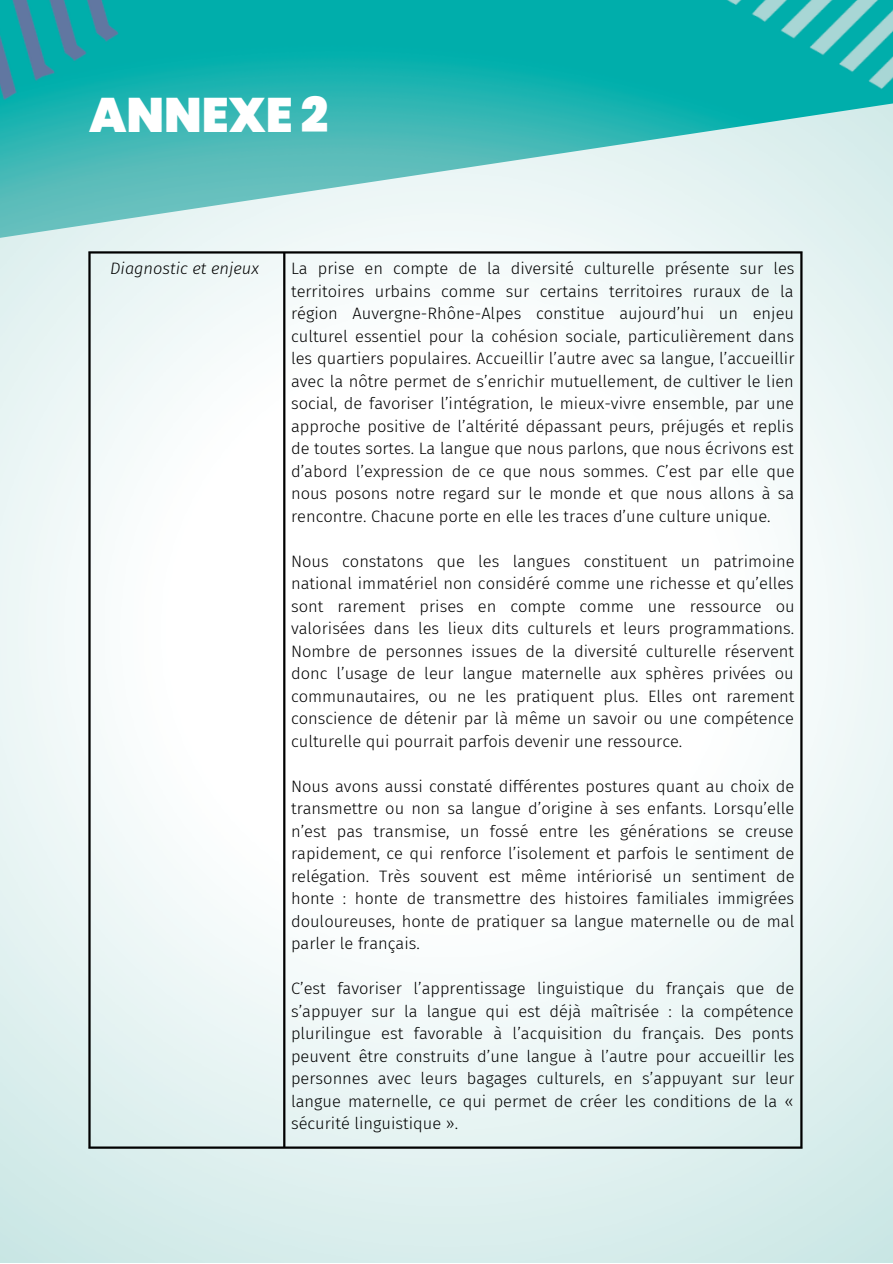
<style>
.page{position:relative;width:893px;height:1264px;background:#fff}
.page>*{position:absolute;margin:0;border:0;box-sizing:border-box;transform-origin:0 0}
.t1{font:900 48.3px "Poppins";color:#fff}
.t2{font:300 16.5px/22.5px "Fira Sans";color:#000;text-align:justify}
.t3{font:italic 300 16.5px "Fira Sans";color:#000}
</style>
<div class="page">
<img style="left:0;top:330px;width:892px;height:932px">
<img style="left:0;top:0;width:892px;height:330px">
<hr style="left:88px;top:253px;width:3px;height:893px;background:#000">
<hr style="left:283px;top:253px;width:2px;height:893px;background:#000">
<hr style="left:800px;top:253px;width:2px;height:893px;background:#000">
<hr style="left:88px;top:251px;width:714px;height:2px;background:#000">
<hr style="left:88px;top:1146px;width:714px;height:2px;background:#000">
<h1 class="t1" style="left:89px;top:82px;width:240px">ANNEXE 2</h1>
<p class="t3" style="left:110px;top:259px;width:150px">Diagnostic et enjeux</p>
<p class="t2" style="left:291px;top:257px;width:505px">La prise en compte de la diversité culturelle présente sur les territoires urbains comme sur certains territoires ruraux de la région Auvergne-Rhône-Alpes constitue aujourd’hui un enjeu culturel essentiel pour la cohésion sociale, particulièrement dans les quartiers populaires. Accueillir l’autre avec sa langue, l’accueillir avec la nôtre permet de s’enrichir mutuellement, de cultiver le lien social, de favoriser l’intégration, le mieux-vivre ensemble, par une approche positive de l’altérité dépassant peurs, préjugés et replis de toutes sortes. La langue que nous parlons, que nous écrivons est d’abord l’expression de ce que nous sommes. C’est par elle que nous posons notre regard sur le monde et que nous allons à sa rencontre. Chacune porte en elle les traces d’une culture unique.</p>
<p class="t2" style="left:291px;top:550px;width:505px">Nous constatons que les langues constituent un patrimoine national immatériel non considéré comme une richesse et qu’elles sont rarement prises en compte comme une ressource ou valorisées dans les lieux dits culturels et leurs programmations.<br>Nombre de personnes issues de la diversité culturelle réservent donc l’usage de leur langue maternelle aux sphères privées ou communautaires, ou ne les pratiquent plus. Elles ont rarement conscience de détenir par là même un savoir ou une compétence culturelle qui pourrait parfois devenir une ressource.</p>
<p class="t2" style="left:291px;top:775px;width:505px">Nous avons aussi constaté différentes postures quant au choix de transmettre ou non sa langue d’origine à ses enfants. Lorsqu’elle n’est pas transmise, un fossé entre les générations se creuse rapidement, ce qui renforce l’isolement et parfois le sentiment de relégation. Très souvent est même intériorisé un sentiment de honte : honte de transmettre des histoires familiales immigrées douloureuses, honte de pratiquer sa langue maternelle ou de mal parler le français.</p>
<p class="t2" style="left:291px;top:977px;width:505px">C’est favoriser l’apprentissage linguistique du français que de s’appuyer sur la langue qui est déjà maîtrisée : la compétence plurilingue est favorable à l’acquisition du français. Des ponts peuvent être construits d’une langue à l’autre pour accueillir les personnes avec leurs bagages culturels, en s’appuyant sur leur langue maternelle, ce qui permet de créer les conditions de la « sécurité linguistique ».</p>
</div>
